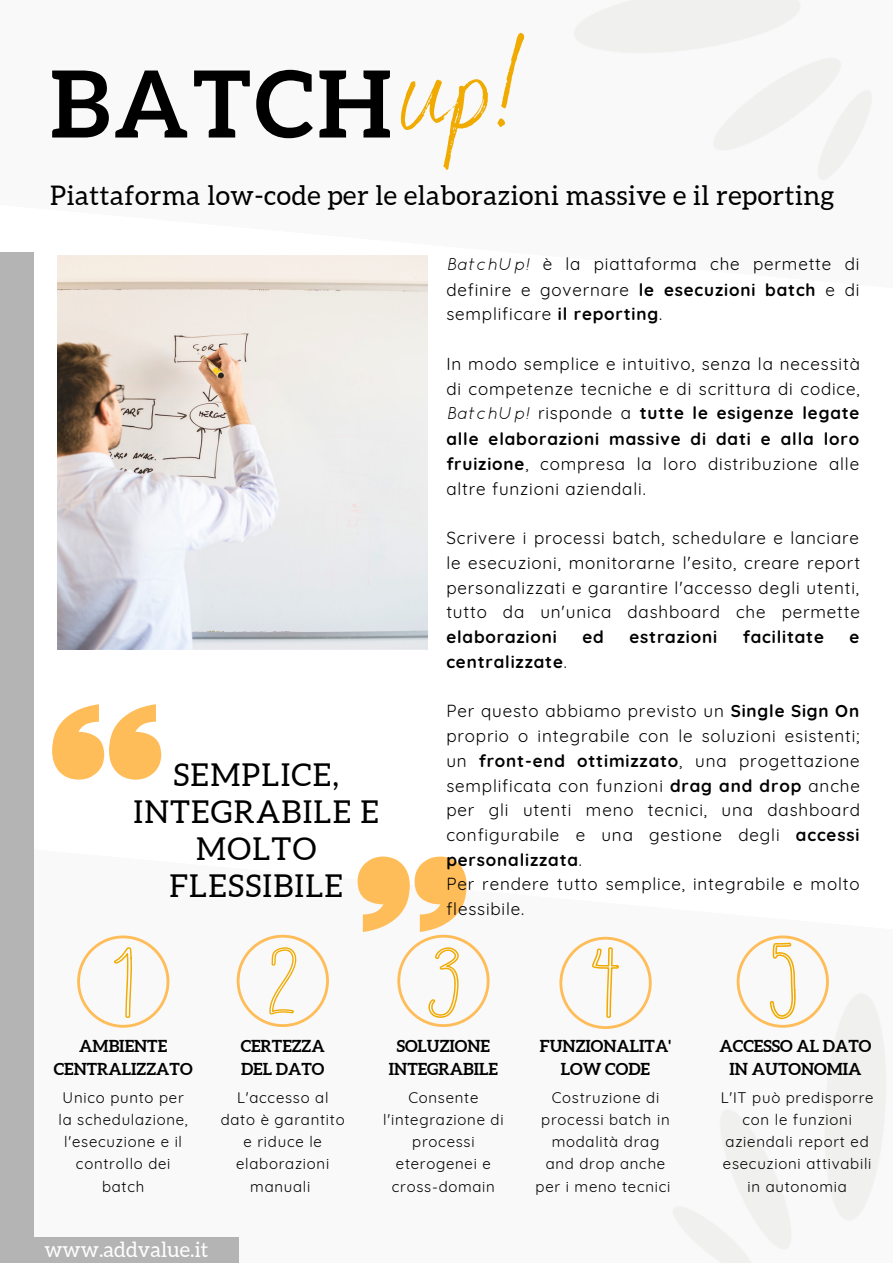
<style>
.page{position:relative;width:893px;height:1264px;background:#fff}
.page>*{position:absolute;margin:0;border:0;box-sizing:border-box;transform-origin:0 0}
.t1{font:700 92.55px "Aleo";letter-spacing:.04em;color:#000}
.t2{font:31.5px/37px "Aleo";letter-spacing:.04em;color:#000;text-align:center}
.t3{font:27px "Aleo";letter-spacing:.02em;color:#000}
.t4{font:21px "Aleo";color:#fffefe}
.t5{font:17.1px/24.8px "Quicksand";letter-spacing:.05em;color:#000;text-align:justify}
.t6{font:700 17.1px "Quicksand";letter-spacing:.05em;color:#000}
.t7{font:700 16.5px/22.5px "Aleo";color:#000;text-align:center}
.t8{font:15px/22.2px "Quicksand";letter-spacing:.05em;color:#000;text-align:center}
.s1{font-family:"Benedict";font-weight:400;font-size:130.05px;color:#f0aa00}
.s2{font-style:italic}
.s3{font-weight:700}
.s4{font-weight:400}
</style>
<div class="page">
<div style="left:0;top:0;width:892px;height:1262px;background:#f9f9f9"></div>
<svg style="left:52px;top:704px;width:109px;height:75px"></svg>
<svg style="left:77px;top:935px;width:92px;height:92px"></svg>
<svg style="left:237px;top:934px;width:92px;height:92px"></svg>
<svg style="left:357px;top:856px;width:132px;height:170px"></svg>
<svg style="left:559px;top:936px;width:92px;height:46px"></svg>
<img style="left:559px;top:982px;width:270px;height:47px">
<div style="left:0;top:252px;width:33px;height:1010px;background:#b4b4b4"></div>
<div style="left:29px;top:1237px;width:209px;height:24px;background:#b4b4b4"></div>
<svg style="left:736px;top:935px;width:92px;height:92px"></svg>
<img style="left:58px;top:256px;width:369px;height:393px">
<h1 class="t1" style="left:50px;top:51px;width:475px">BATCH<span class="s1">up!</span></h1>
<h3 class="t3" style="left:50px;top:180px;width:785px">Piattaforma low-code per le elaborazioni massive e il reporting</h3>
<h2 class="t2" style="left:133px;top:755px;width:247px">SEMPLICE,<br>INTEGRABILE E<br>MOLTO<br>FLESSIBILE</h2>
<p class="t5" style="left:446px;top:250px;width:414px;line-height:25.3px"><span class="s2">BatchUp!</span> è la piattaforma che permette di definire e governare <span class="s3">le esecuzioni batch</span> e di semplificare <span class="s3">il reporting</span>.</p>
<p class="t5" style="left:446px;top:351px;width:415px">In modo semplice e intuitivo, senza la necessità di competenze tecniche e di scrittura di codice, <span class="s2">BatchUp!</span> risponde a <span class="s3">tutte le esigenze legate alle elaborazioni massive di dati e alla loro fruizione</span>, compresa la loro distribuzione alle altre funzioni aziendali.</p>
<p class="t5" style="left:446px;top:525px;width:415px">Scrivere i processi batch, schedulare e lanciare le esecuzioni, monitorarne l'esito, creare report personalizzati e garantire l'accesso degli utenti, tutto da un'unica dashboard che permette</p>
<p class="t6" style="left:446px;top:626px;width:112px">elaborazioni</p>
<p class="t6" style="left:582px;top:626px;width:23px">ed</p>
<p class="t6" style="left:629px;top:626px;width:89px">estrazioni</p>
<p class="t6" style="left:742px;top:626px;width:83px">facilitate</p>
<p class="t6" style="left:849px;top:626px;width:11px">e</p>
<p class="t6" style="left:446px;top:650px;width:122px">centralizzate<span class="s4">.</span></p>
<p class="t5" style="left:446px;top:698px;width:415px;text-align:left">Per questo abbiamo previsto un <span class="s3">Single Sign On </span>proprio o integrabile con le soluzioni esistenti; un <span class="s3">front-end ottimizzato</span>, una progettazione semplificata con funzioni <span class="s3">drag and drop</span> anche per gli utenti meno tecnici, una dashboard configurabile e una gestione degli <span class="s3">accessi personalizzata</span>.<br>Per rendere tutto semplice, integrabile e molto flessibile.</p>
<p class="t7" style="left:54px;top:1034px;width:140px">AMBIENTE<br>CENTRALIZZATO</p>
<p class="t8" style="left:58px;top:1086px;width:131px">Unico punto per la schedulazione, l'esecuzione e il controllo dei batch</p>
<p class="t7" style="left:241px;top:1034px;width:85px;text-align:left">CERTEZZA<br>DEL DATO</p>
<p class="t7" style="left:389px;top:1034px;width:110px">SOLUZIONE<br>INTEGRABILE</p>
<p class="t7" style="left:540px;top:1034px;width:132px">FUNZIONALITA'<br>LOW CODE</p>
<p class="t8" style="left:221px;top:1086px;width:125px">L'accesso al dato è garantito e riduce le elaborazioni manuali</p>
<p class="t8" style="left:383px;top:1086px;width:122px">Consente l'integrazione di processi eterogenei e cross-domain</p>
<p class="t8" style="left:535px;top:1086px;width:136px">Costruzione di processi batch in modalità drag and drop anche per i meno tecnici</p>
<p class="t4" style="left:44px;top:1237px;width:165px">www.addvalue.it</p>
<p class="t7" style="left:719px;top:1034px;width:153px">ACCESSO AL DATO<br>IN AUTONOMIA</p>
<p class="t8" style="left:720px;top:1086px;width:154px">L'IT può predisporre con le funzioni aziendali report ed esecuzioni attivabili in autonomia</p>
</div>
